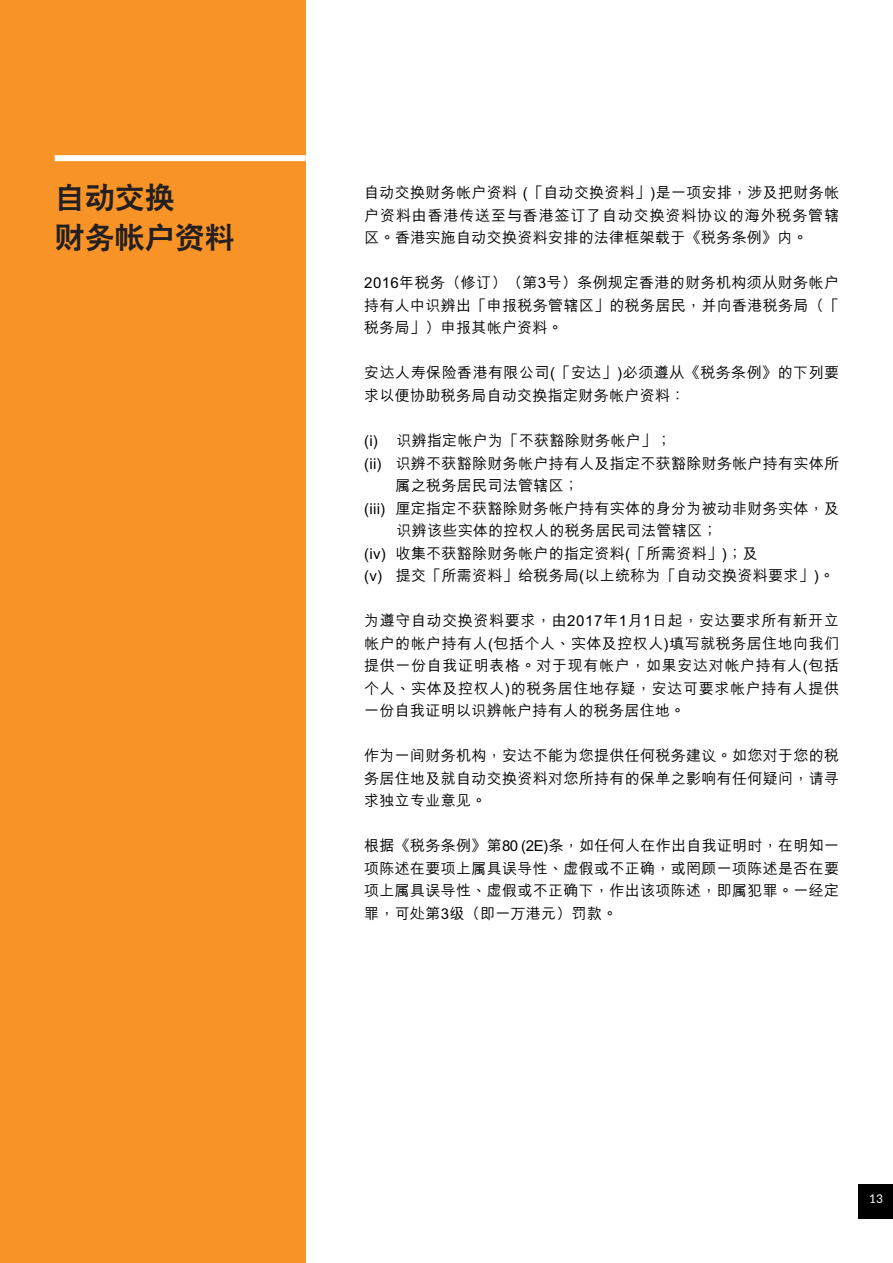
<style>
.page{position:relative;width:893px;height:1263px;background:#fff}
.page>*{position:absolute;margin:0;border:0;box-sizing:border-box;transform-origin:0 0}
.t1{font:800 30px/40.5px "C Hei 2 HKS";color:#241f20}
.t2{font:500 15px/22.5px "M Hei HKS";letter-spacing:.02em;color:#000;text-align:justify}
.t3{font:12px "Lato";color:#fff}
</style>
<div class="page">
<div style="left:0;top:0;width:306px;height:1263px;background:#f89427"></div>
<div style="left:55px;top:155px;width:251px;height:6px;background:#fff"></div>
<div style="left:859px;top:1185px;width:34px;height:34px;background:#000"></div>
<h1 class="t1" style="left:55px;top:178px;width:181px">自動交換<br>財務帳戶資料</h1>
<p class="t2" style="left:364px;top:181px;width:476px">自動交換財務帳戶資料 (「自動交換資料」)是一項安排，涉及把財務帳戶資料由香港傳送至與香港簽訂了自動交換資料協議的海外稅務管轄區。香港實施自動交換資料安排的法律框架載於《稅務條例》內。</p>
<p class="t2" style="left:364px;top:271px;width:476px">2016年稅務（修訂）（第3號）條例規定香港的財務機構須從財務帳戶持有人中識辨出「申報稅務管轄區」的稅務居民，並向香港稅務局（「稅務局」）申報其帳戶資料。</p>
<p class="t2" style="left:364px;top:361px;width:476px">安達人壽保險香港有限公司(「安達」)必須遵從《稅務條例》的下列要求以便協助稅務局自動交換指定財務帳戶資料：</p>
<p class="t2" style="left:364px;top:428px;width:309px">(i) 識辨指定帳戶為「不獲豁除財務帳戶」；</p>
<p class="t2" style="left:364px;top:451px;width:476px">(ii) 識辨不獲豁除財務帳戶持有人及指定不獲豁除財務帳戶持有實體所</p>
<p class="t2" style="left:396px;top:473px;width:185px">屬之稅務居民司法管轄區；</p>
<p class="t2" style="left:364px;top:496px;width:476px">(iii) 釐定指定不獲豁除財務帳戶持有實體的身分為被動非財務實體，及</p>
<p class="t2" style="left:396px;top:518px;width:323px">識辨該些實體的控權人的稅務居民司法管轄區；</p>
<p class="t2" style="left:364px;top:541px;width:395px">(iv) 收集不獲豁除財務帳戶的指定資料(「所需資料」)；及</p>
<p class="t2" style="left:364px;top:563px;width:472px">(v) 提交「所需資料」給稅務局(以上統稱為「自動交換資料要求」)。</p>
<p class="t2" style="left:364px;top:608px;width:476px">為遵守自動交換資料要求，由2017年1月1日起，安達要求所有新開立帳戶的帳戶持有人(包括個人、實體及控權人)填寫就稅務居住地向我們提供一份自我證明表格。對於現有帳戶，如果安達對帳戶持有人(包括個人、實體及控權人)的稅務居住地存疑，安達可要求帳戶持有人提供一份自我證明以識辨帳戶持有人的稅務居住地。</p>
<p class="t2" style="left:364px;top:743px;width:476px">作為一間財務機構，安達不能為您提供任何稅務建議。如您對於您的稅務居住地及就自動交換資料對您所持有的保單之影響有任何疑問，請尋求獨立專業意見。</p>
<p class="t2" style="left:364px;top:833px;width:476px">根據《稅務條例》第80 (2E)條，如任何人在作出自我證明時，在明知一項陳述在要項上屬具誤導性、虛假或不正確，或罔顧一項陳述是否在要項上屬具誤導性、虛假或不正確下，作出該項陳述，即屬犯罪。一經定罪，可處第3級（即一萬港元）罰款。</p>
<p class="t3" style="left:869px;top:1190px;width:15px">13</p>
</div>
